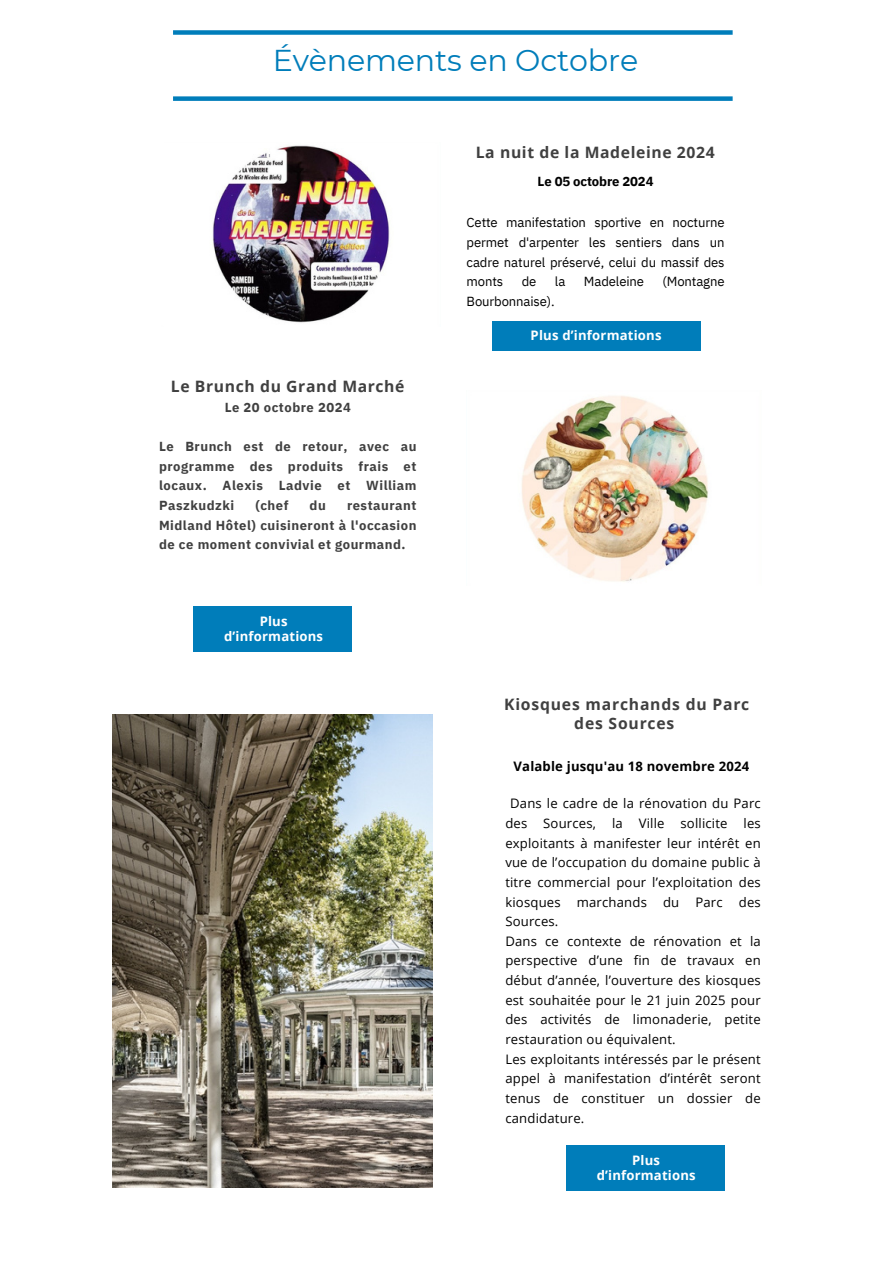
<style>
.page{position:relative;width:894px;height:1264px;background:#fff}
.page>*{position:absolute;margin:0;border:0;box-sizing:border-box;transform-origin:0 0}
.t1{font:30.15px "Montserrat";letter-spacing:-.005em;color:#007dba}
.t2{font:700 15.75px/19.2px "Open Sans";letter-spacing:.04em;color:#404040;text-align:center}
.t3{font:13.05px/19.6px "Open Sans";letter-spacing:.015em;color:#000;text-align:justify}
.t4{font:700 13.05px/19.6px "IBM Plex Sans";letter-spacing:.04em;color:#404040;text-align:justify}
.t5{font:13.05px/19.6px "IBM Plex Sans";letter-spacing:-.01em;color:#000;text-align:justify}
.t6{font:700 13.05px/15.3px "Open Sans";letter-spacing:.015em;color:#fff;text-align:center}
.t7{font:700 13.05px "Open Sans";letter-spacing:.015em;color:#000}
.t8{font:700 13.05px "IBM Plex Sans";letter-spacing:-.01em;color:#000}
</style>
<div class="page">
<div style="left:173px;top:30px;width:559px;height:5px;background:#007dba"></div>
<div style="left:173px;top:96px;width:559px;height:5px;background:#007dba"></div>
<img style="left:212px;top:145px;width:178px;height:178px">
<div style="left:492px;top:321px;width:208px;height:30px;background:#007dba"></div>
<div style="left:193px;top:606px;width:158px;height:45px;background:#007dba"></div>
<img style="left:521px;top:395px;width:188px;height:187px">
<img style="left:112px;top:714px;width:321px;height:473px">
<div style="left:566px;top:1145px;width:158px;height:45px;background:#007dba"></div>
<h1 class="t1" style="left:273px;top:41px;width:367px">Évènements en Octobre</h1>
<h3 class="t2" style="left:171px;top:377px;width:235px">Le Brunch du Grand Marché</h3>
<h3 class="t4" style="left:224px;top:397px;width:128px">Le 20 octobre 2024</h3>
<p class="t4" style="left:159px;top:436px;width:259px">Le Brunch est de retour, avec au programme des produits frais et locaux. Alexis Ladvie et William Paszkudzki</p>
<p class="t4" style="left:255px;top:495px;width:35px">(chef</p>
<p class="t4" style="left:309px;top:495px;width:18px">du</p>
<p class="t4" style="left:159px;top:495px;width:259px;text-indent:188px">restaurant Midland Hôtel) cuisineront à l'occasion de ce moment convivial et gourmand.</p>
<p class="t6" style="left:224px;top:613px;width:100px">Plus d’informations</p>
<h2 class="t2" style="left:475px;top:143px;width:240px">La nuit de la Madeleine 2024</h2>
<h2 class="t8" style="left:537px;top:172px;width:117px">Le 05 octobre 2024</h2>
<h3 class="t5" style="left:466px;top:212px;width:259px">Cette manifestation sportive en nocturne permet d'arpenter les sentiers dans un cadre naturel préservé, celui du massif des monts</h3>
<h3 class="t5" style="left:521px;top:271px;width:16px">de</h3>
<h3 class="t5" style="left:555px;top:271px;width:12px">la</h3>
<h3 class="t5" style="left:583px;top:271px;width:62px">Madeleine</h3>
<h3 class="t5" style="left:662px;top:271px;width:63px">(Montagne</h3>
<h3 class="t5" style="left:466px;top:291px;width:90px">Bourbonnaise).</h3>
<h3 class="t6" style="left:530px;top:327px;width:132px">Plus d’informations</h3>
<h2 class="t2" style="left:504px;top:694px;width:247px">Kiosques marchands du Parc des Sources</h2>
<h3 class="t7" style="left:513px;top:756px;width:237px">Valable jusqu'au 18 novembre 2024</h3>
<p class="t3" style="left:505px;top:793px;width:257px;text-indent:5px">Dans le cadre de la rénovation du Parc des Sources, la Ville sollicite les exploitants à manifester leur intérêt en vue de l’occupation du domaine public à titre commercial pour l’exploitation des kiosques marchands du Parc des Sources.</p>
<p class="t3" style="left:505px;top:930px;width:257px">Dans ce contexte de rénovation et la perspective d’une fin de travaux en début d’année, l’ouverture des kiosques est souhaitée pour le 21 juin 2025 pour des activités de limonaderie, petite restauration ou équivalent.</p>
<p class="t3" style="left:505px;top:1048px;width:257px">Les exploitants intéressés par le présent appel à manifestation d’intérêt seront tenus de constituer un dossier de candidature.</p>
<h3 class="t6" style="left:596px;top:1152px;width:100px">Plus d’informations</h3>
</div>
